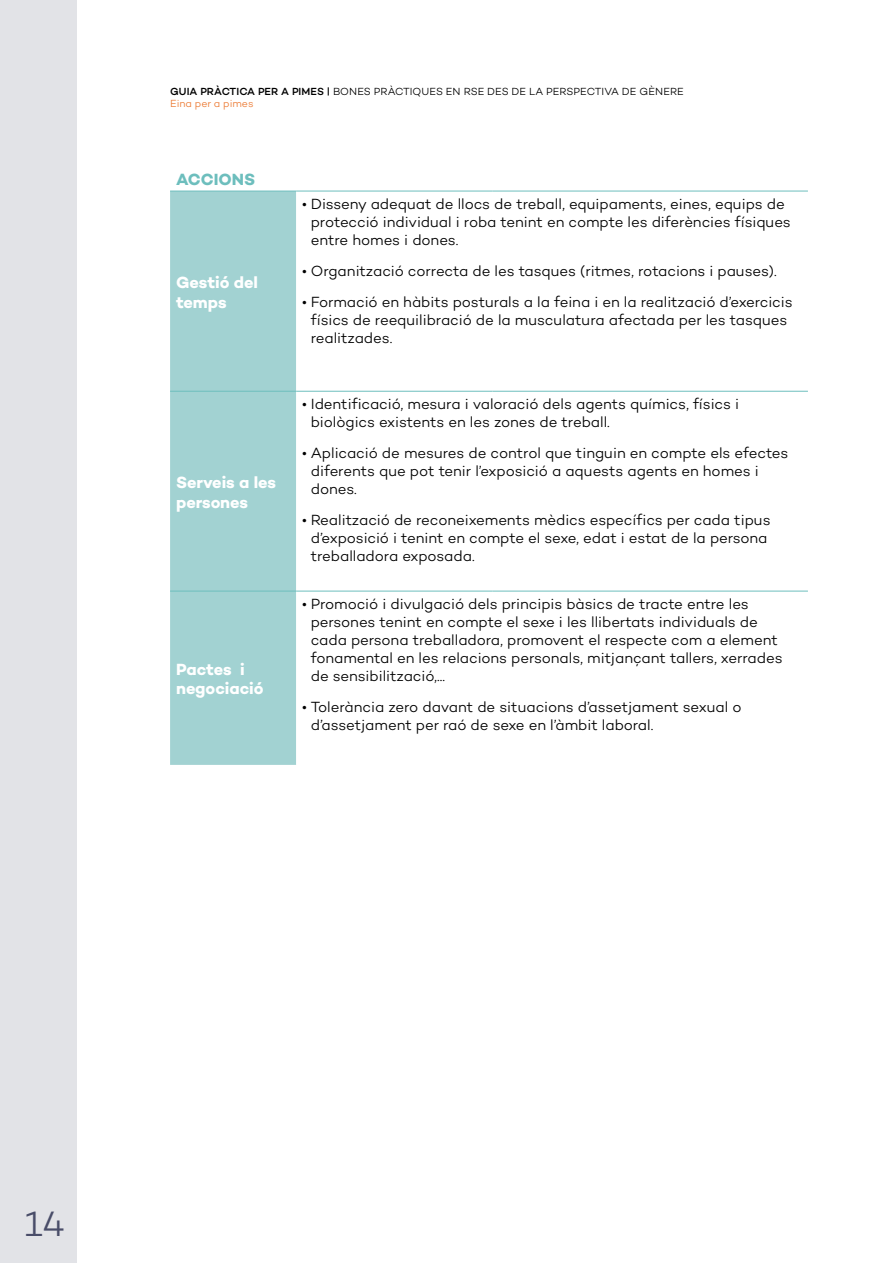
<style>
.page{position:relative;width:893px;height:1263px;background:#fff}
.page>*{position:absolute;margin:0;border:0;box-sizing:border-box;transform-origin:0 0}
.t1{font:300 35.85px "Campton";color:#494d69}
.t2{font:700 16.5px/19.8px "Campton";letter-spacing:-.005em;color:#fff}
.t3{font:700 16.5px "Campton";color:#6dbebd}
.t4{font:300 15px/18px "Campton";letter-spacing:-.01em;color:#000}
.t5{font:300 10.5px/12.6px "Campton";color:#000}
.s1{font-weight:500}
.s2{color:#ec7a33}
</style>
<div class="page">
<div style="left:0;top:0;width:77px;height:1263px;background:#e2e3e7"></div>
<div style="left:170px;top:192px;width:126px;height:573px;background:#a2d2d2"></div>
<hr style="left:170px;top:391px;width:126px;height:1px;background:#6dbebd">
<hr style="left:296px;top:391px;width:196px;height:1px;background:#6dbebd">
<hr style="left:492px;top:391px;width:316px;height:1px;background:#6dbebd">
<hr style="left:170px;top:591px;width:126px;height:1px;background:#6dbebd">
<hr style="left:296px;top:591px;width:196px;height:1px;background:#6dbebd">
<hr style="left:492px;top:591px;width:316px;height:1px;background:#6dbebd">
<hr style="left:170px;top:191px;width:126px;height:1px;background:#6dbebd">
<hr style="left:296px;top:191px;width:196px;height:1px;background:#6dbebd">
<hr style="left:492px;top:191px;width:316px;height:1px;background:#6dbebd">
<p class="t5" style="left:170px;top:85px;width:515px"><span class="s1">GUIA PRÀCTICA PER A PIMES |</span> BONES PRÀCTIQUES EN RSE DES DE LA PERSPECTIVA DE GÈNERE<br><span class="s2">Eina per a pimes</span></p>
<p class="t3" style="left:176px;top:169px;width:81px">ACCIONS</p>
<p class="t2" style="left:176px;top:272px;width:83px">Gestió del temps</p>
<p class="t2" style="left:176px;top:472px;width:102px">Serveis a les persones</p>
<p class="t2" style="left:176px;top:659px;width:89px">Pactes i negociació</p>
<p class="t4" style="left:311px;top:195px;width:482px;text-indent:-9px">• Disseny adequat de llocs de treball, equipaments, eines, equips de protecció individual i roba tenint en compte les diferències físiques entre homes i dones.</p>
<p class="t4" style="left:302px;top:261px;width:476px">• Organització correcta de les tasques (ritmes, rotacions i pauses).</p>
<p class="t4" style="left:311px;top:292px;width:483px;text-indent:-9px">• Formació en hàbits posturals a la feina i en la realització d’exercicis físics de reequilibració de la musculatura afectada per les tasques realitzades.</p>
<p class="t4" style="left:311px;top:395px;width:430px;text-indent:-9px">• Identificació, mesura i valoració dels agents químics, físics i biològics existents en les zones de treball.</p>
<p class="t4" style="left:311px;top:444px;width:479px;text-indent:-9px">• Aplicació de mesures de control que tinguin en compte els efectes diferents que pot tenir l’exposició a aquests agents en homes i dones.</p>
<p class="t4" style="left:311px;top:510px;width:461px;text-indent:-9px">• Realització de reconeixements mèdics específics per cada tipus d’exposició i tenint en compte el sexe, edat i estat de la persona treballadora exposada.</p>
<p class="t4" style="left:311px;top:595px;width:473px;text-indent:-9px">• Promoció i divulgació dels principis bàsics de tracte entre les persones tenint en compte el sexe i les llibertats individuals de cada persona treballadora, promovent el respecte com a element fonamental en les relacions personals, mitjançant tallers, xerrades de sensibilització,...</p>
<p class="t4" style="left:311px;top:697px;width:432px;text-indent:-9px">• Tolerància zero davant de situacions d’assetjament sexual o d’assetjament per raó de sexe en l’àmbit laboral.</p>
<h1 class="t1" style="left:24px;top:1202px;width:42px">14</h1>
</div>
